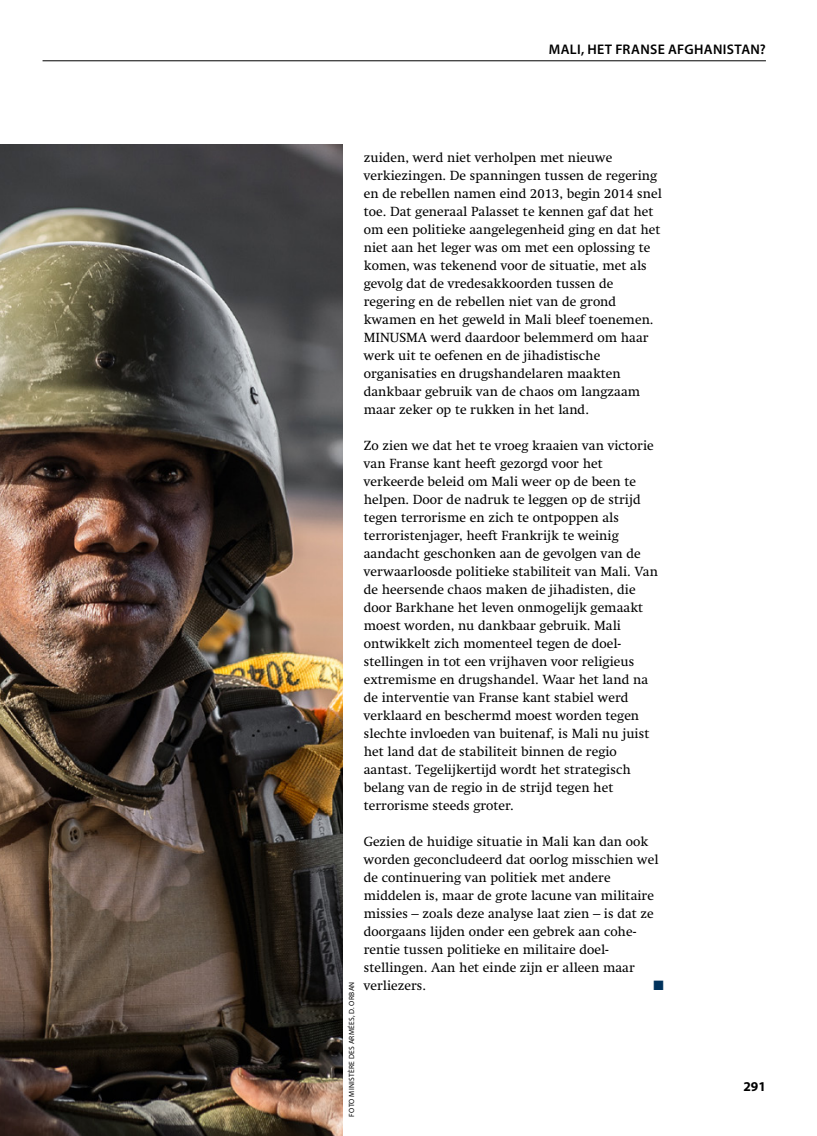
<style>
.page{position:relative;width:817px;height:1136px;background:#fff}
.page>*{position:absolute;margin:0;border:0;box-sizing:border-box;transform-origin:0 0}
.t1{font:600 13.95px "Myriad Pro";letter-spacing:.025em;color:#000}
.t2{font:13.5px/18px "Swift LT Std";color:#000}
.t3{font:700 13.5px "Myriad Pro";color:#000}
.t4{font:13.5px "Zapf Dingbats Std";color:#00325c}
.t5{font:7.5px "Myriad Pro";letter-spacing:.04em;color:#000}
</style>
<div class="page">
<img style="left:0;top:144px;width:342px;height:991px">
<hr style="left:43px;top:60px;width:722px;height:1px;background:#000">
<p class="t1" style="left:548px;top:40px;width:218px">MALI, HET FRANSE AFGHANISTAN?</p>
<p class="t5" style="left:347px;top:1116px;width:136px;rotate:-90deg">FOTO MINISTÈRE DES ARMÉES, D. ORBAN</p>
<p class="t2" style="left:364px;top:149px;width:299px">zuiden, werd niet verholpen met nieuwe verkiezingen. De spanningen tussen de regering en de rebellen namen eind 2013, begin 2014 snel toe. Dat generaal Palasset te kennen gaf dat het om een politieke aangelegenheid ging en dat het niet aan het leger was om met een oplossing te komen, was tekenend voor de situatie, met als gevolg dat de vredesakkoorden tussen de regering en de rebellen niet van de grond kwamen en het geweld in Mali bleef toenemen.<br>MINUSMA werd daardoor belemmerd om haar werk uit te oefenen en de jihadistische organisaties en drugshandelaren maakten dankbaar gebruik van de chaos om langzaam maar zeker op te rukken in het land.</p>
<p class="t2" style="left:364px;top:437px;width:295px">Zo zien we dat het te vroeg kraaien van victorie van Franse kant heeft gezorgd voor het verkeerde beleid om Mali weer op de been te helpen. Door de nadruk te leggen op de strijd tegen terrorisme en zich te ontpoppen als terroristenjager, heeft Frankrijk te weinig aandacht geschonken aan de gevolgen van de verwaarloosde politieke stabiliteit van Mali. Van de heersende chaos maken de jihadisten, die door Barkhane het leven onmogelijk gemaakt moest worden, nu dankbaar gebruik. Mali ontwikkelt zich momenteel tegen de doel&shy;stellingen in tot een vrijhaven voor religieus extremisme en drugshandel. Waar het land na de interventie van Franse kant stabiel werd verklaard en beschermd moest worden tegen slechte invloeden van buitenaf, is Mali nu juist het land dat de stabiliteit binnen de regio aantast. Tegelijkertijd wordt het strategisch belang van de regio in de strijd tegen het terrorisme steeds groter.</p>
<p class="t2" style="left:364px;top:833px;width:296px">Gezien de huidige situatie in Mali kan dan ook worden geconcludeerd dat oorlog misschien wel de continuering van politiek met andere middelen is, maar de grote lacune van militaire missies – zoals deze analyse laat zien – is dat ze doorgaans lijden onder een gebrek aan cohe&shy;rentie tussen politieke en militaire doel&shy;stellingen. Aan het einde zijn er alleen maar verliezers.</p>
<p class="t4" style="left:653px;top:979px;width:12px">■</p>
<p class="t3" style="left:743px;top:1077px;width:24px">291</p>
</div>
